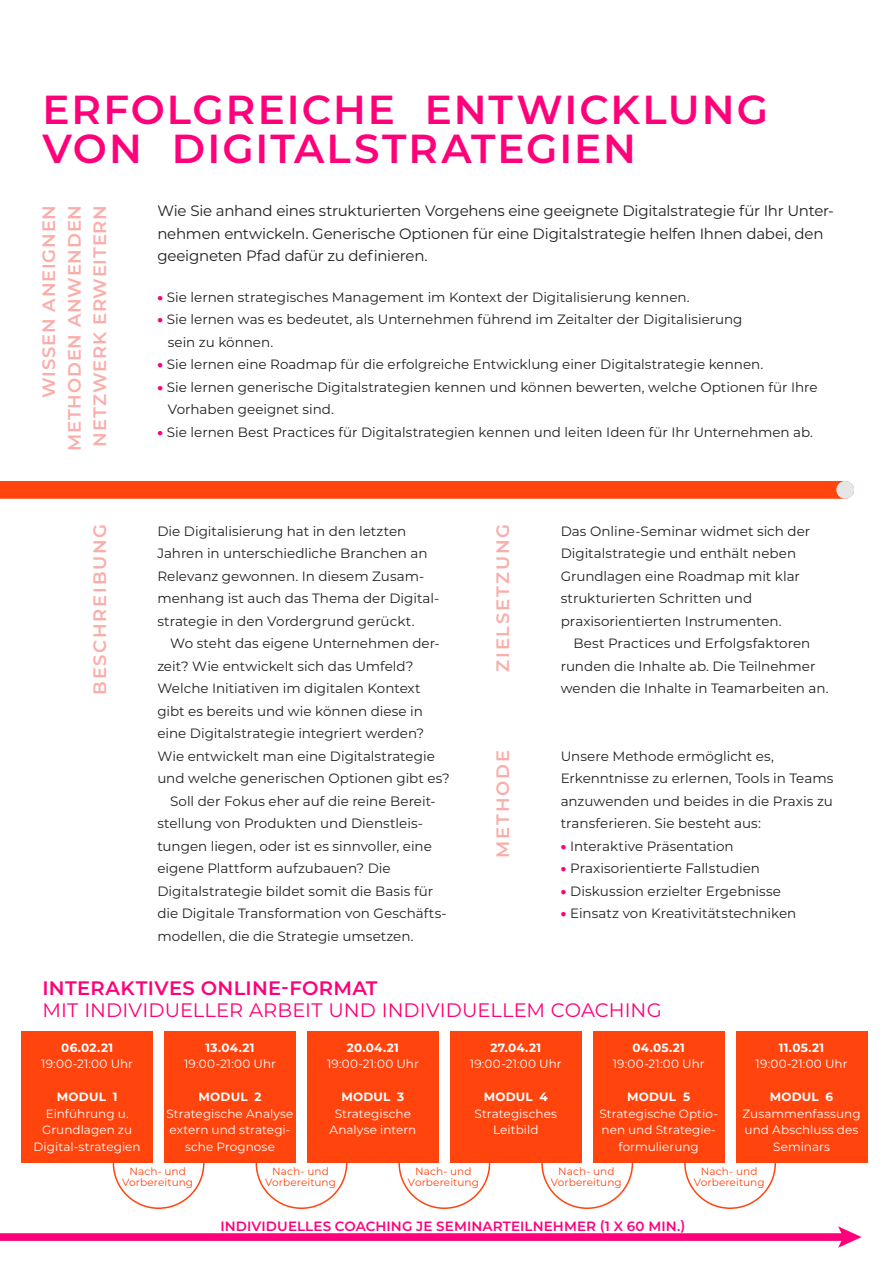
<style>
.page{position:relative;width:893px;height:1263px;background:#fff}
.page>*{position:absolute;margin:0;border:0;box-sizing:border-box;transform-origin:0 0}
.t1{font:600 40.5px "Montserrat";letter-spacing:.05em;color:#ff007a}
.t2{font:19.5px "Montserrat";color:#ff007a}
.t3{font:600 19.5px "Montserrat";letter-spacing:.015em;color:#ff007a}
.t4{font:600 18px "Montserrat";letter-spacing:.05em;color:#faaeaa}
.t5{font:600 18px "Montserrat";letter-spacing:.1em;color:#faaeaa}
.t6{font:600 18px "Montserrat";letter-spacing:.095em;color:#faaeaa}
.t7{font:15px/22.5px "Montserrat";letter-spacing:-.015em;color:#231f20}
.t8{font:13.5px/22.5px "Montserrat";color:#231f20}
.t9{font:600 13.5px "Montserrat";letter-spacing:.01em;color:#ff007a}
.t10{font:12px/16.5px "Montserrat";letter-spacing:.005em;color:#fff;text-align:center}
.t11{font:700 12px "Montserrat";letter-spacing:.02em;color:#fff}
.t12{font:10.5px "Montserrat";letter-spacing:.01em;color:#ff440e}
.s1{font-weight:900;color:#ff007a}
</style>
<div class="page">
<svg style="left:112px;top:1163px;width:93px;height:46px"></svg>
<svg style="left:255px;top:1163px;width:93px;height:46px"></svg>
<svg style="left:398px;top:1163px;width:93px;height:46px"></svg>
<svg style="left:541px;top:1163px;width:93px;height:46px"></svg>
<svg style="left:684px;top:1163px;width:93px;height:46px"></svg>
<div style="left:164px;top:1031px;width:132px;height:132px;background:#ff440e"></div>
<div style="left:21px;top:1031px;width:132px;height:132px;background:#ff440e"></div>
<div style="left:307px;top:1031px;width:132px;height:132px;background:#ff440e"></div>
<div style="left:450px;top:1031px;width:132px;height:132px;background:#ff440e"></div>
<div style="left:736px;top:1031px;width:131px;height:132px;background:#ff440e"></div>
<div style="left:593px;top:1031px;width:132px;height:132px;background:#ff440e"></div>
<svg style="left:0;top:1226px;width:862px;height:22px"></svg>
<div style="left:0;top:481px;width:854px;height:18px;background:#ff440e"></div>
<div style="left:836px;top:481px;width:18px;height:18px;background:#e6e6e6;border-radius:50%"></div>
<p class="t1" style="left:43px;top:81px;width:727px">ERFOLGREICHE ENTWICKLUNG</p>
<p class="t1" style="left:43px;top:120px;width:595px">VON DIGITALSTRATEGIEN</p>
<p class="t4" style="left:36px;top:398px;width:195px;rotate:-90deg">WISSEN ANEIGNEN</p>
<p class="t4" style="left:62px;top:451px;width:248px;rotate:-90deg">METHODEN ANWENDEN</p>
<p class="t4" style="left:87px;top:447px;width:243px;rotate:-90deg">NETZWERK ERWEITERN</p>
<p class="t7" style="left:157px;top:199px;width:678px">Wie Sie anhand eines strukturierten Vorgehens eine geeignete Digitalstrategie für Ihr Unter&shy;nehmen entwickeln. Generische Optionen für eine Digitalstrategie helfen Ihnen dabei, den geeigneten Pfad dafür zu definieren.</p>
<p class="t8" style="left:157px;top:285px;width:534px"><span class="s1">•</span> Sie lernen strategisches Management im Kontext der Digitalisierung kennen.</p>
<p class="t8" style="left:157px;top:307px;width:587px"><span class="s1">•</span> Sie lernen was es bedeutet, als Unternehmen führend im Zeitalter der Digitalisierung</p>
<p class="t8" style="left:168px;top:330px;width:107px">sein zu können.</p>
<p class="t8" style="left:157px;top:352px;width:607px"><span class="s1">•</span> Sie lernen eine Roadmap für die erfolgreiche Entwicklung einer Digitalstrategie kennen.</p>
<p class="t8" style="left:157px;top:375px;width:662px"><span class="s1">•</span> Sie lernen generische Digitalstrategien kennen und können bewerten, welche Optionen für Ihre</p>
<p class="t8" style="left:168px;top:397px;width:168px">Vorhaben geeignet sind.</p>
<p class="t8" style="left:157px;top:420px;width:657px"><span class="s1">•</span> Sie lernen Best Practices für Digitalstrategien kennen und leiten Ideen für Ihr Unternehmen ab.</p>
<p class="t6" style="left:87px;top:695px;width:173px;rotate:-90deg">BESCHREIBUNG</p>
<p class="t5" style="left:490px;top:672px;width:149px;rotate:-90deg">ZIELSETZUNG</p>
<p class="t8" style="left:157px;top:519px;width:283px">Die Digitalisierung hat in den letzten Jahren in unterschiedliche Branchen an Relevanz gewonnen. In diesem Zusam&shy;menhang ist auch das Thema der Digital&shy;strategie in den Vordergrund gerückt.</p>
<p class="t8" style="left:157px;top:631px;width:294px;text-indent:13px">Wo steht das eigene Unternehmen der&shy;zeit? Wie entwickelt sich das Umfeld?<br>Welche Initiativen im digitalen Kontext gibt es bereits und wie können diese in eine Digitalstrategie integriert werden?<br>Wie entwickelt man eine Digitalstrategie und welche generischen Optionen gibt es?</p>
<p class="t8" style="left:157px;top:789px;width:291px;text-indent:13px">Soll der Fokus eher auf die reine Bereit&shy;stellung von Produkten und Dienstleis&shy;tungen liegen, oder ist es sinnvoller, eine eigene Plattform aufzubauen? Die Digitalstrategie bildet somit die Basis für die Digitale Transformation von Geschäfts&shy;modellen, die die Strategie umsetzen.</p>
<p class="t5" style="left:490px;top:858px;width:109px;rotate:-90deg">METHODE</p>
<p class="t8" style="left:561px;top:519px;width:251px">Das Online-Seminar widmet sich der Digitalstrategie und enthält neben Grundlagen eine Roadmap mit klar strukturierten Schritten und praxisorientierten Instrumenten.</p>
<p class="t8" style="left:561px;top:631px;width:270px;text-indent:13px">Best Practices und Erfolgsfaktoren runden die Inhalte ab. Die Teilnehmer wenden die Inhalte in Teamarbeiten an.</p>
<p class="t8" style="left:561px;top:744px;width:274px">Unsere Methode ermöglicht es, Erkenntnisse zu erlernen, Tools in Teams anzuwenden und beides in die Praxis zu transferieren. Sie besteht aus:</p>
<p class="t8" style="left:561px;top:834px;width:174px"><span class="s1">•</span> Interaktive Präsentation</p>
<p class="t8" style="left:561px;top:856px;width:201px"><span class="s1">•</span> Praxisorientierte Fallstudien</p>
<p class="t8" style="left:561px;top:879px;width:222px"><span class="s1">•</span> Diskussion erzielter Ergebnisse</p>
<p class="t8" style="left:561px;top:901px;width:237px"><span class="s1">•</span> Einsatz von Kreativitätstechniken</p>
<p class="t3" style="left:43px;top:974px;width:337px">INTERAKTIVES ONLINE-FORMAT</p>
<p class="t2" style="left:43px;top:997px;width:621px">MIT INDIVIDUELLER ARBEIT UND INDIVIDUELLEM COACHING</p>
<p class="t11" style="left:61px;top:1039px;width:53px">06.02.21</p>
<p class="t10" style="left:41px;top:1055px;width:93px">19:00-21:00 Uhr</p>
<p class="t11" style="left:57px;top:1088px;width:62px">MODUL 1</p>
<p class="t10" style="left:46px;top:1105px;width:84px">Einführung u.</p>
<p class="t10" style="left:42px;top:1121px;width:91px">Grundlagen zu</p>
<p class="t10" style="left:34px;top:1138px;width:109px">Digital-strategien</p>
<p class="t11" style="left:206px;top:1039px;width:50px">13.04.21</p>
<p class="t10" style="left:184px;top:1055px;width:93px">19:00-21:00 Uhr</p>
<p class="t11" style="left:199px;top:1088px;width:64px">MODUL 2</p>
<p class="t10" style="left:167px;top:1105px;width:128px">Strategische Analyse extern und strategi&shy;sche Prognose</p>
<p class="t11" style="left:347px;top:1039px;width:54px">20.04.21</p>
<p class="t10" style="left:327px;top:1055px;width:93px">19:00-21:00 Uhr</p>
<p class="t11" style="left:341px;top:1088px;width:64px">MODUL 3</p>
<p class="t10" style="left:335px;top:1105px;width:78px">Strategische</p>
<p class="t10" style="left:330px;top:1121px;width:88px">Analyse intern</p>
<p class="t11" style="left:491px;top:1039px;width:52px">27.04.21</p>
<p class="t10" style="left:470px;top:1055px;width:93px">19:00-21:00 Uhr</p>
<p class="t11" style="left:484px;top:1088px;width:66px">MODUL 4</p>
<p class="t10" style="left:475px;top:1105px;width:84px">Strategisches</p>
<p class="t10" style="left:493px;top:1121px;width:47px">Leitbild</p>
<p class="t11" style="left:632px;top:1039px;width:54px">04.05.21</p>
<p class="t10" style="left:613px;top:1055px;width:93px">19:00-21:00 Uhr</p>
<p class="t11" style="left:627px;top:1088px;width:64px">MODUL 5</p>
<p class="t10" style="left:599px;top:1105px;width:120px">Strategische Optio&shy;nen und Strategie&shy;formulierung</p>
<p class="t11" style="left:779px;top:1039px;width:47px">11.05.21</p>
<p class="t10" style="left:756px;top:1055px;width:93px">19:00-21:00 Uhr</p>
<p class="t11" style="left:770px;top:1088px;width:65px">MODUL 6</p>
<p class="t10" style="left:742px;top:1105px;width:120px">Zusammenfassung und Abschluss des<br>Seminars</p>
<p class="t12" style="left:129px;top:1164px;width:58px">Nach- und</p>
<p class="t12" style="left:122px;top:1175px;width:73px">Vorbereitung</p>
<p class="t12" style="left:272px;top:1164px;width:58px">Nach- und</p>
<p class="t12" style="left:265px;top:1175px;width:73px">Vorbereitung</p>
<p class="t12" style="left:415px;top:1164px;width:58px">Nach- und</p>
<p class="t12" style="left:408px;top:1175px;width:73px">Vorbereitung</p>
<p class="t12" style="left:558px;top:1164px;width:58px">Nach- und</p>
<p class="t12" style="left:551px;top:1175px;width:73px">Vorbereitung</p>
<p class="t12" style="left:701px;top:1164px;width:58px">Nach- und</p>
<p class="t12" style="left:694px;top:1175px;width:73px">Vorbereitung</p>
<p class="t9" style="left:220px;top:1217px;width:466px">INDIVIDUELLES COACHING JE SEMINARTEILNEHMER (1 X 60 MIN.)</p>
</div>
